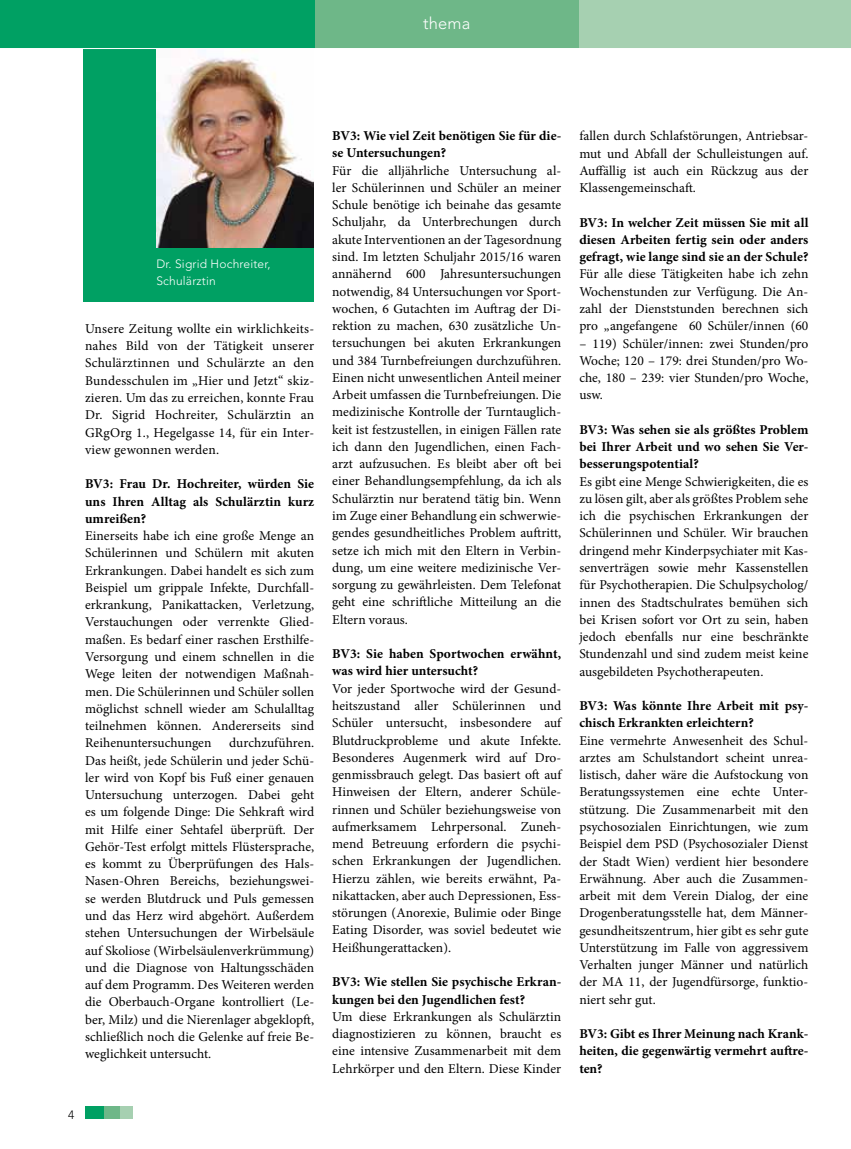
<style>
.page{position:relative;width:851px;height:1149px;background:#fff}
.page>*{position:absolute;margin:0;border:0;box-sizing:border-box;transform-origin:0 0}
.t1{font:300 16.5px "Avenir";color:#fff}
.t2{font:13.5px/17.2px "Minion Pro";letter-spacing:.005em;color:#000;text-align:justify}
.t3{font:700 13.5px/17.2px "Minion Pro";letter-spacing:.005em;color:#000;text-align:justify}
.t4{font:300 12px/16.5px "Avenir";letter-spacing:.015em;color:#fff}
.t5{font:300 12px "Avenir";color:#000}
</style>
<div class="page">
<div style="left:578px;top:0;width:272px;height:48px;background:#a6d0b1"></div>
<div style="left:315px;top:0;width:263px;height:48px;background:#6eb788"></div>
<div style="left:83px;top:50px;width:231px;height:252px;background:#00a063"></div>
<div style="left:0;top:0;width:315px;height:49px;background:#00a063"></div>
<div style="left:85px;top:1106px;width:19px;height:12px;background:#00a063"></div>
<div style="left:104px;top:1106px;width:16px;height:12px;background:#6eb788"></div>
<div style="left:120px;top:1106px;width:13px;height:12px;background:#a6d0b1"></div>
<hr style="left:0;top:48px;width:850px;height:1px;background:#fff">
<img style="left:156px;top:49px;width:157px;height:198px">
<p class="t1" style="left:423px;top:14px;width:49px">thema</p>
<p class="t4" style="left:156px;top:256px;width:116px">Dr. Sigrid Hochreiter,<br>Schulärztin</p>
<p class="t2" style="left:85px;top:320px;width:230px">Unsere Zeitung wollte ein wirklichkeits&shy;nahes Bild von der Tätigkeit unserer Schulärztinnen und Schulärzte an den Bundesschulen im „Hier und Jetzt“ skiz&shy;zieren. Um das zu erreichen, konnte Frau Dr. Sigrid Hochreiter, Schulärztin an GRgOrg 1., Hegelgasse 14, für ein Inter&shy;view gewonnen werden.</p>
<p class="t3" style="left:85px;top:475px;width:230px">BV3: Frau Dr. Hochreiter, würden Sie uns Ihren Alltag als Schulärztin kurz umreißen?</p>
<p class="t2" style="left:85px;top:527px;width:230px">Einerseits habe ich eine große Menge an Schülerinnen und Schülern mit akuten Erkrankungen. Dabei handelt es sich zum Beispiel um grippale Infekte, Durchfall&shy;erkrankung, Panikattacken, Verletzung, Verstauchungen oder verrenkte Glied&shy;maßen. Es bedarf einer raschen Ersthilfe-Versorgung und einem schnellen in die Wege leiten der notwendigen Maßnah&shy;men. Die Schülerinnen und Schüler sollen möglichst schnell wieder am Schulalltag teilnehmen können. Andererseits sind Reihenuntersuchungen</p>
<p class="t2" style="left:85px;top:734px;width:230px;text-indent:144px">durchzuführen.<br>Das heißt, jede Schülerin und jeder Schü&shy;ler wird von Kopf bis Fuß einer genauen Untersuchung unterzogen. Dabei geht es um folgende Dinge: Die Sehkraft wird mit Hilfe einer Sehtafel überprüft. Der Gehör-Test erfolgt mittels Flüstersprache, es kommt zu Überprüfungen des Hals-Nasen-Ohren Bereichs, beziehungswei&shy;se werden Blutdruck und Puls gemessen und das Herz wird abgehört. Außerdem stehen Untersuchungen der Wirbelsäule auf Skoliose (Wirbelsäulenverkrümmung) und die Diagnose von Haltungsschäden auf dem Programm. Des Weiteren werden die Oberbauch-Organe kontrolliert (Le&shy;ber, Milz) und die Nierenlager abgeklopft, schließlich noch die Gelenke auf freie Be&shy;weglichkeit untersucht.</p>
<p class="t5" style="left:68px;top:1107px;width:8px">4</p>
<p class="t3" style="left:332px;top:127px;width:230px">BV3: Wie viel Zeit benötigen Sie für die&shy;se Untersuchungen?</p>
<p class="t2" style="left:332px;top:162px;width:230px">Für die alljährliche Untersuchung al&shy;ler Schülerinnen und Schüler an meiner Schule benötige ich beinahe das gesamte Schuljahr, da Unterbrechungen durch akute Interventionen an der Tagesordnung sind. Im letzten Schuljahr 2015/16 waren annähernd 600 Jahresuntersuchungen notwendig, 84 Untersuchungen vor Sport&shy;wochen, 6 Gutachten im Auftrag der Di&shy;rektion zu machen, 630 zusätzliche Un&shy;tersuchungen bei akuten Erkrankungen und 384 Turnbefreiungen durchzuführen.<br>Einen nicht unwesentlichen Anteil meiner Arbeit umfassen die Turnbefreiungen. Die medizinische Kontrolle der Turntauglich&shy;keit ist festzustellen, in einigen Fällen rate ich dann den Jugendlichen, einen Fach&shy;arzt aufzusuchen. Es bleibt aber oft bei einer Behandlungsempfehlung, da ich als Schulärztin nur beratend tätig bin. Wenn im Zuge einer Behandlung ein schwerwie&shy;gendes gesundheitliches Problem auftritt, setze ich mich mit den Eltern in Verbin&shy;dung, um eine weitere medizinische Ver&shy;sorgung zu gewährleisten. Dem Telefonat geht eine schriftliche Mitteilung an die Eltern voraus.</p>
<p class="t3" style="left:332px;top:645px;width:230px">BV3: Sie haben Sportwochen erwähnt, was wird hier untersucht?</p>
<p class="t2" style="left:332px;top:679px;width:230px">Vor jeder Sportwoche wird der Gesund&shy;heitszustand aller Schülerinnen und Schüler untersucht, insbesondere auf Blutdruckprobleme und akute Infekte.<br>Besonderes Augenmerk wird auf Dro&shy;genmissbrauch gelegt. Das basiert oft auf Hinweisen der Eltern, anderer Schüle&shy;rinnen und Schüler beziehungsweise von aufmerksamem Lehrpersonal. Zuneh&shy;mend Betreuung erfordern die psychi&shy;schen Erkrankungen der Jugendlichen.<br>Hierzu zählen, wie bereits erwähnt, Pa&shy;nikattacken, aber auch Depressionen, Ess&shy;störungen (Anorexie, Bulimie oder Binge Eating Disorder, was soviel bedeutet wie Heißhungerattacken).</p>
<p class="t3" style="left:332px;top:972px;width:230px">BV3: Wie stellen Sie psychische Erkran&shy;kungen bei den Jugendlichen fest?</p>
<p class="t2" style="left:332px;top:1007px;width:230px">Um diese Erkrankungen als Schulärztin diagnostizieren zu können, braucht es eine intensive Zusammenarbeit mit dem Lehrkörper und den Eltern. Diese Kinder</p>
<p class="t2" style="left:579px;top:127px;width:230px">fallen durch Schlafstörungen, Antriebsar&shy;mut und Abfall der Schulleistungen auf.<br>Auffällig ist auch ein Rückzug aus der Klassengemeinschaft.</p>
<p class="t3" style="left:579px;top:213px;width:230px">BV3: In welcher Zeit müssen Sie mit all diesen Arbeiten fertig sein oder anders gefragt, wie lange sind sie an der Schule?</p>
<p class="t2" style="left:579px;top:265px;width:230px">Für alle diese Tätigkeiten habe ich zehn Wochenstunden zur Verfügung. Die An&shy;zahl der Dienststunden berechnen sich pro „angefangene 60 Schüler/innen (60</p>
<p class="t2" style="left:579px;top:334px;width:230px">– 119) Schüler/innen: zwei Stunden/pro Woche; 120 – 179: drei Stunden/pro Wo&shy;che, 180 – 239: vier Stunden/pro Woche, usw.</p>
<p class="t3" style="left:579px;top:420px;width:230px">BV3: Was sehen sie als größtes Problem bei Ihrer Arbeit und wo sehen Sie Ver&shy;besserungspotential?</p>
<p class="t2" style="left:579px;top:472px;width:230px">Es gibt eine Menge Schwierigkeiten, die es zu lösen gilt, aber als größtes Problem sehe ich die psychischen Erkrankungen der Schülerinnen und Schüler. Wir brauchen dringend mehr Kinderpsychiater mit Kas&shy;senverträgen sowie mehr Kassenstellen für Psychotherapien. Die Schulpsycholog/ innen des Stadtschulrates bemühen sich bei Krisen sofort vor Ort zu sein, haben jedoch ebenfalls nur eine beschränkte Stundenzahl und sind zudem meist keine ausgebildeten Psychotherapeuten.</p>
<p class="t3" style="left:579px;top:696px;width:230px">BV3: Was könnte Ihre Arbeit mit psy&shy;chisch Erkrankten erleichtern?</p>
<p class="t2" style="left:579px;top:731px;width:230px">Eine vermehrte Anwesenheit des Schul&shy;arztes am Schulstandort scheint unrea&shy;listisch, daher wäre die Aufstockung von Beratungssystemen eine echte Unter&shy;stützung. Die Zusammenarbeit mit den psychosozialen Einrichtungen, wie zum Beispiel dem PSD (Psychosozialer Dienst der Stadt Wien) verdient hier besondere Erwähnung. Aber auch die Zusammen&shy;arbeit mit dem Verein Dialog, der eine Drogenberatungsstelle hat, dem Männer&shy;gesundheitszentrum, hier gibt es sehr gute Unterstützung im Falle von aggressivem Verhalten junger Männer und natürlich der MA 11, der Jugendfürsorge, funktio&shy;niert sehr gut.</p>
<p class="t3" style="left:579px;top:1024px;width:230px">BV3: Gibt es Ihrer Meinung nach Krank&shy;heiten, die gegenwärtig vermehrt auftre&shy;ten?</p>
</div>
